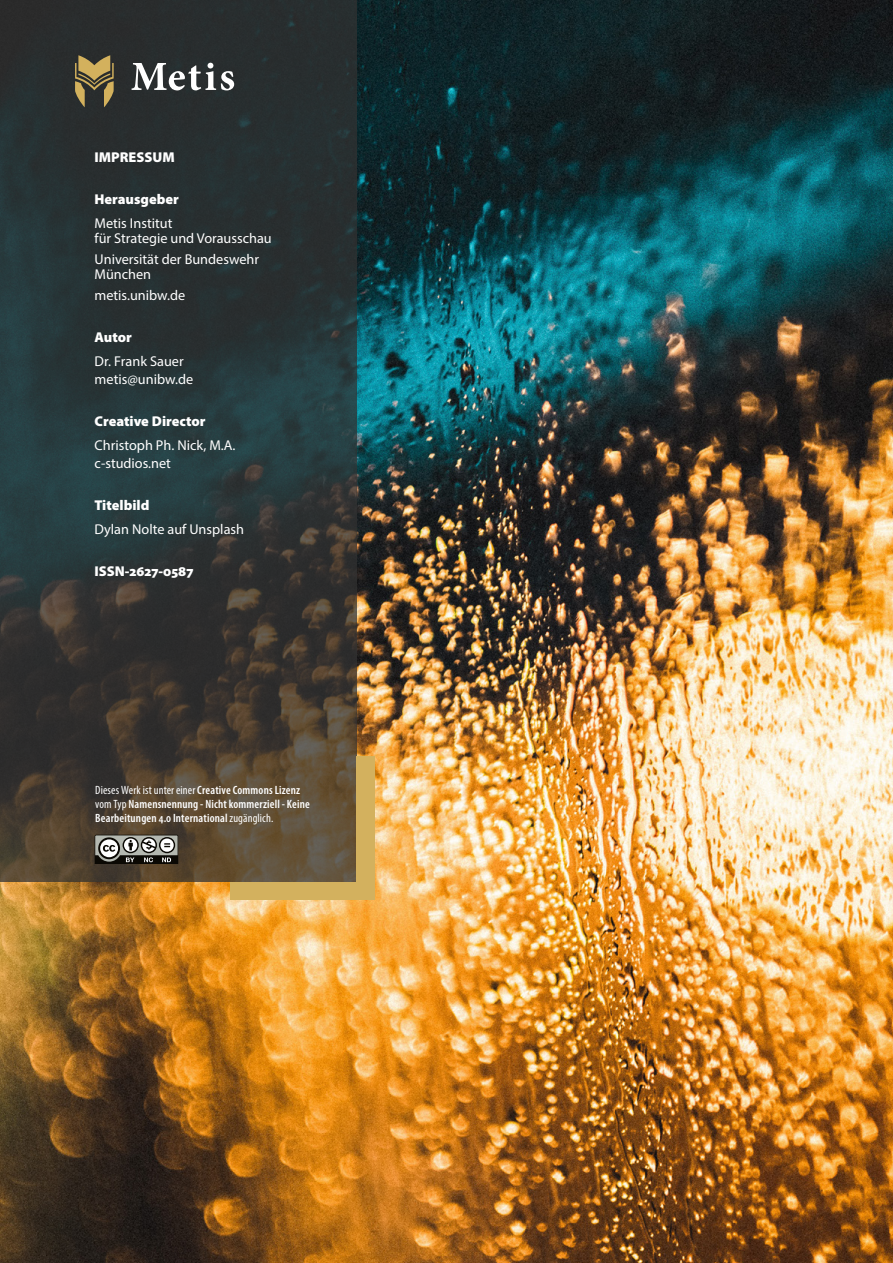
<style>
.page{position:relative;width:893px;height:1263px;background:#fff}
.page>*{position:absolute;margin:0;border:0;box-sizing:border-box;transform-origin:0 0}
.t1{font:14.25px/15px "Myriad Pro";color:#fff}
.t2{font:900 14.25px "Myriad Pro";color:#fff}
.t3{font:600 condensed 12px/14.2px "Myriad Pro";letter-spacing:.015em;color:#fff}
.s1{font-weight:400}
</style>
<div class="page">
<img style="left:0;top:0;width:892px;height:1263px">
<svg style="left:0;top:0;width:356px;height:882px;background:#323634"></svg>
<div style="left:356px;top:756px;width:18px;height:144px;background:#d3b15e"></div>
<div style="left:230px;top:882px;width:144px;height:18px;background:#d3b15e"></div>
<svg style="left:94px;top:835px;width:84px;height:29px"></svg>
<svg style="left:132px;top:63px;width:102px;height:27px"></svg>
<svg style="left:75px;top:55px;width:39px;height:52px;background:#7a6c44"></svg>
<p class="t2" style="left:94px;top:148px;width:82px">IMPRESSUM</p>
<p class="t2" style="left:94px;top:190px;width:86px">Herausgeber</p>
<p class="t1" style="left:94px;top:215px;width:179px">Metis Institut<br>für Strategie und Vorausschau</p>
<p class="t1" style="left:94px;top:251px;width:166px">Universität der Bundeswehr<br>München</p>
<p class="t1" style="left:94px;top:288px;width:92px">metis.unibw.de</p>
<p class="t2" style="left:94px;top:328px;width:39px">Autor</p>
<p class="t1" style="left:94px;top:352px;width:100px;line-height:18px">Dr. Frank Sauer metis@unibw.de</p>
<p class="t2" style="left:94px;top:412px;width:113px">Creative Director</p>
<p class="t1" style="left:94px;top:436px;width:142px;line-height:18px">Christoph Ph. Nick, M.A. c-studios.net</p>
<p class="t2" style="left:94px;top:496px;width:56px">Titelbild</p>
<p class="t1" style="left:94px;top:521px;width:151px">Dylan Nolte auf Unsplash</p>
<p class="t2" style="left:94px;top:562px;width:100px">ISSN-2627-0587</p>
<p class="t3" style="left:95px;top:782px;width:216px"><span class="s1">Dieses Werk ist unter einer</span> Creative Commons Lizenz <span class="s1">vom Typ</span> Namensnennung - Nicht kommerziell - Keine<br>Bearbeitungen 4.0 International <span class="s1">zugänglich.</span></p>
</div>
